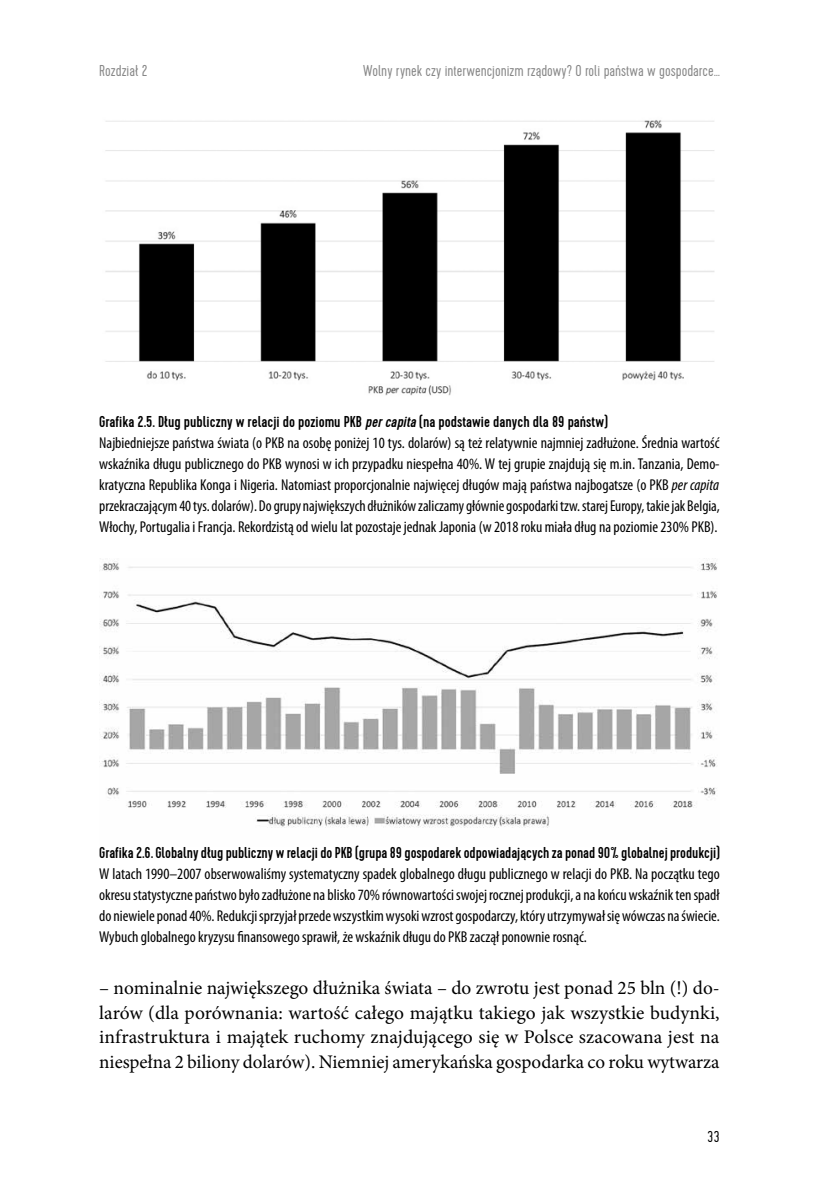
<style>
.page{position:relative;width:819px;height:1191px;background:#fff}
.page>*{position:absolute;margin:0;border:0;box-sizing:border-box;transform-origin:0 0}
.t1{font:19.25px/24.5px "Minion Pro";letter-spacing:-.005em;color:#000;text-align:justify}
.t2{font:condensed 15.75px/21px "Myriad Pro";color:#000;text-align:justify}
.t3{font:500 15.75px "Cervo";color:#000}
.t4{font:300 15.75px "Cervo";color:#878787}
.t5{font:300 15.75px "Cervo";color:#000}
.s1{font-style:italic}
</style>
<div class="page">
<img style="left:105px;top:120px;width:610px;height:276px">
<img style="left:99px;top:560px;width:618px;height:268px">
<p class="t4" style="left:99px;top:62px;width:50px">Rozdział 2</p>
<p class="t4" style="left:363px;top:62px;width:358px">Wolny rynek czy interwencjonizm rządowy? O roli państwa w gospodarce...</p>
<p class="t3" style="left:99px;top:412px;width:510px">Grafika 2.5. Dług publiczny w relacji do poziomu PKB <span class="s1">per capita</span> (na podstawie danych dla 89 państw)</p>
<p class="t2" style="left:99px;top:432px;width:622px">Najbiedniejsze państwa świata (o PKB na osobę poniżej 10 tys. dolarów) są też relatywnie najmniej zadłużone. Średnia wartość wskaźnika długu publicznego do PKB wynosi w ich przypadku niespełna 40%. W tej grupie znajdują się m.in. Tanzania, Demo&shy;kratyczna Republika Konga i Nigeria. Natomiast proporcjonalnie najwięcej długów mają państwa najbogatsze (o PKB <span class="s1">per capita </span>przekraczającym 40 tys. dolarów). Do grupy największych dłużników zaliczamy głównie gospodarki tzw. starej Europy, takie jak Belgia, Włochy, Portugalia i Francja. Rekordzistą od wielu lat pozostaje jednak Japonia (w 2018 roku miała dług na poziomie 230% PKB).</p>
<p class="t3" style="left:99px;top:843px;width:622px">Grafika 2.6. Globalny dług publiczny w relacji do PKB (grupa 89 gospodarek odpowiadających za ponad 90% globalnej produkcji)</p>
<p class="t2" style="left:99px;top:862px;width:622px">W latach 1990–2007 obserwowaliśmy systematyczny spadek globalnego długu publicznego w relacji do PKB. Na początku tego okresu statystyczne państwo było zadłużone na blisko 70% równowartości swojej rocznej produkcji, a na końcu wskaźnik ten spadł do niewiele ponad 40%. Redukcji sprzyjał przede wszystkim wysoki wzrost gospodarczy, który utrzymywał się wówczas na świecie.<br>Wybuch globalnego kryzysu finansowego sprawił, że wskaźnik długu do PKB zaczął ponownie rosnąć.</p>
<p class="t1" style="left:99px;top:976px;width:622px">– nominalnie największego dłużnika świata – do zwrotu jest ponad 25 bln (!) do&shy;larów (dla porównania: wartość całego majątku takiego jak wszystkie budynki, infrastruktura i majątek ruchomy znajdującego się w Polsce szacowana jest na niespełna 2 biliony dolarów). Niemniej amerykańska gospodarka co roku wytwarza</p>
<p class="t5" style="left:707px;top:1127px;width:14px">33</p>
</div>
